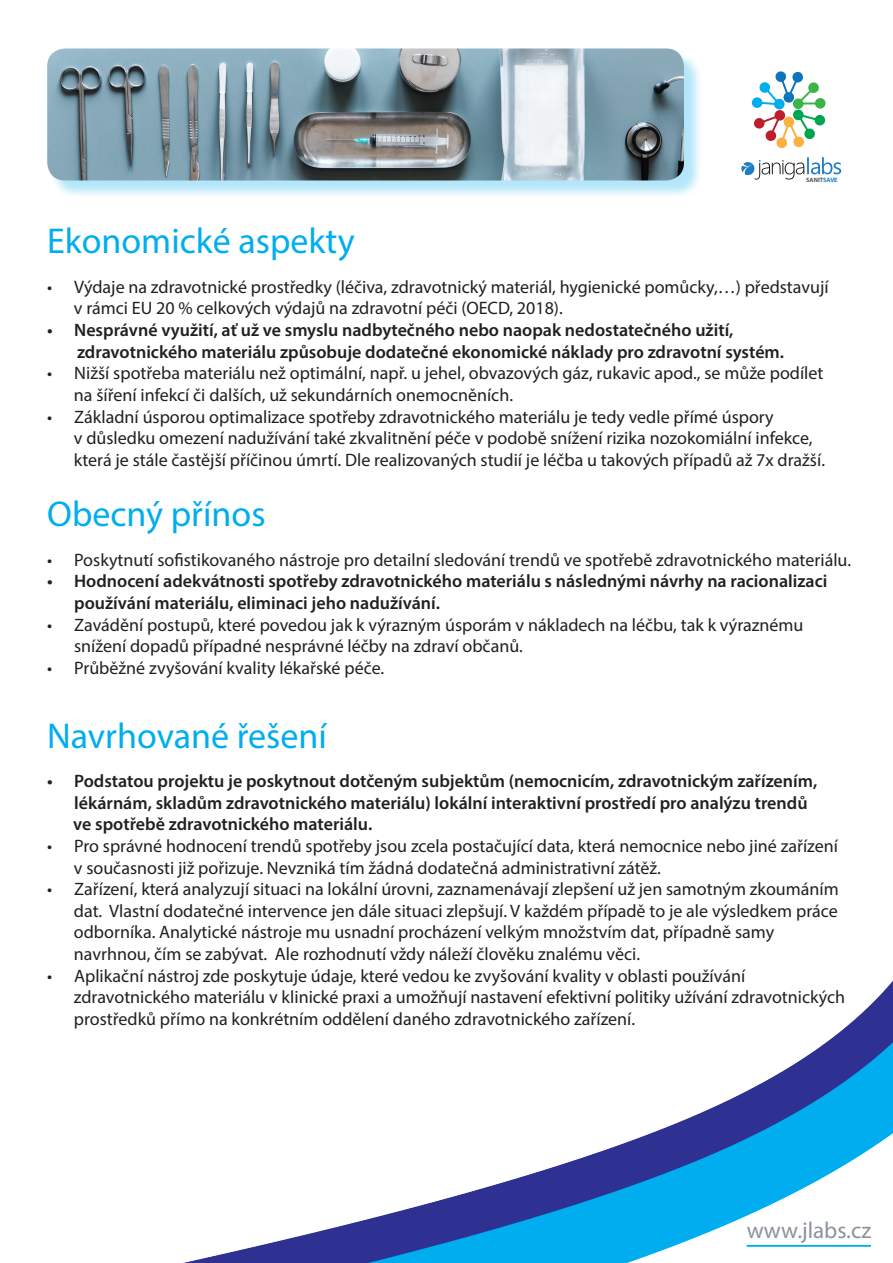
<style>
.page{position:relative;width:893px;height:1263px;background:#fff}
.page>*{position:absolute;margin:0;border:0;box-sizing:border-box;transform-origin:0 0}
.t1{font:36px "Myriad Pro";color:#00aeef}
.t2{font:23.1px "Myriad Pro";color:#8c939c}
.t3{font:18px/21.6px "Myriad Pro";color:#231f20}
.t4{font:600 18px/21.6px "Myriad Pro";color:#231f20}
.t5{font:700 6.3px "Myriad Pro";color:#555856}
.s1{color:#207dc2}
</style>
<div class="page">
<svg style="left:751px;top:71px;width:74px;height:77px"></svg>
<svg style="left:741px;top:157px;width:100px;height:23px"></svg>
<div style="left:49px;top:51px;width:654px;height:148px;background:#00aeef;opacity:.3"></div>
<img style="left:47px;top:48px;width:637px;height:132px">
<img style="left:183px;top:981px;width:710px;height:282px">
<hr style="left:747px;top:1245px;width:124px;height:2px;background:#00aeef">
<p class="t1" style="left:47px;top:219px;width:309px">Ekonomické aspekty</p>
<p class="t5" style="left:806px;top:176px;width:33px">SANIT<span class="s1">SAVE</span></p>
<p class="t3" style="left:47px;top:276px;width:783px">• Výdaje na zdravotnické prostředky (léčiva, zdravotnický materiál, hygienické pomůcky,…) představují</p>
<p class="t3" style="left:74px;top:297px;width:490px">v rámci EU 20 % celkových výdajů na zdravotní péči (OECD, 2018).</p>
<p class="t4" style="left:47px;top:319px;width:688px">• Nesprávné využití, ať už ve smyslu nadbytečného nebo naopak nedostatečného užití,</p>
<p class="t4" style="left:77px;top:340px;width:709px">zdravotnického materiálu způsobuje dodatečné ekonomické náklady pro zdravotní systém.</p>
<p class="t3" style="left:47px;top:362px;width:778px">• Nižší spotřeba materiálu než optimální, např. u jehel, obvazových gáz, rukavic apod., se může podílet</p>
<p class="t3" style="left:74px;top:384px;width:441px">na šíření infekcí či dalších, už sekundárních onemocněních.</p>
<p class="t3" style="left:47px;top:405px;width:728px">• Základní úsporou optimalizace spotřeby zdravotnického materiálu je tedy vedle přímé úspory</p>
<p class="t3" style="left:74px;top:427px;width:740px">v důsledku omezení nadužívání také zkvalitnění péče v podobě snížení rizika nozokomiální infekce,</p>
<p class="t3" style="left:74px;top:449px;width:753px">která je stále častější příčinou úmrtí. Dle realizovaných studií je léčba u takových případů až 7x dražší.</p>
<p class="t1" style="left:47px;top:492px;width:220px">Obecný přínos</p>
<p class="t3" style="left:47px;top:549px;width:805px">• Poskytnutí sofistikovaného nástroje pro detailní sledování trendů ve spotřebě zdravotnického materiálu.</p>
<p class="t4" style="left:74px;top:570px;width:755px;text-indent:-27px">• Hodnocení adekvátnosti spotřeby zdravotnického materiálu s následnými návrhy na racionalizaci používání materiálu, eliminaci jeho nadužívání.</p>
<p class="t3" style="left:74px;top:613px;width:731px;text-indent:-27px">• Zavádění postupů, které povedou jak k výrazným úsporám v nákladech na léčbu, tak k výraznému snížení dopadů případné nesprávné léčby na zdraví občanů.</p>
<p class="t3" style="left:47px;top:657px;width:338px">• Průběžné zvyšování kvality lékařské péče.</p>
<p class="t1" style="left:47px;top:713px;width:281px">Navrhované řešení</p>
<p class="t4" style="left:74px;top:770px;width:745px;text-indent:-27px">• Podstatou projektu je poskytnout dotčeným subjektům (nemocnicím, zdravotnickým zařízením, lékárnám, skladům zdravotnického materiálu) lokální interaktivní prostředí pro analýzu trendů</p>
<p class="t4" style="left:73px;top:813px;width:300px">ve spotřebě zdravotnického materiálu.</p>
<p class="t3" style="left:47px;top:835px;width:792px">• Pro správné hodnocení trendů spotřeby jsou zcela postačující data, která nemocnice nebo jiné zařízení</p>
<p class="t3" style="left:74px;top:856px;width:589px">v současnosti již pořizuje. Nevzniká tím žádná dodatečná administrativní zátěž.</p>
<p class="t3" style="left:47px;top:878px;width:793px">• Zařízení, která analyzují situaci na lokální úrovni, zaznamenávají zlepšení už jen samotným zkoumáním</p>
<p class="t3" style="left:74px;top:900px;width:765px">dat. Vlastní dodatečné intervence jen dále situaci zlepšují. V každém případě to je ale výsledkem práce</p>
<p class="t3" style="left:74px;top:921px;width:702px">odborníka. Analytické nástroje mu usnadní procházení velkým množstvím dat, případně samy</p>
<p class="t3" style="left:74px;top:943px;width:568px">navrhnou, čím se zabývat. Ale rozhodnutí vždy náleží člověku znalému věci.</p>
<p class="t3" style="left:47px;top:964px;width:700px">• Aplikační nástroj zde poskytuje údaje, které vedou ke zvyšování kvality v oblasti používání</p>
<p class="t3" style="left:74px;top:986px;width:773px">zdravotnického materiálu v klinické praxi a umožňují nastavení efektivní politiky užívání zdravotnických</p>
<p class="t3" style="left:74px;top:1008px;width:563px">prostředků přímo na konkrétním oddělení daného zdravotnického zařízení.</p>
<p class="t2" style="left:747px;top:1216px;width:126px">www.jlabs.cz</p>
</div>
